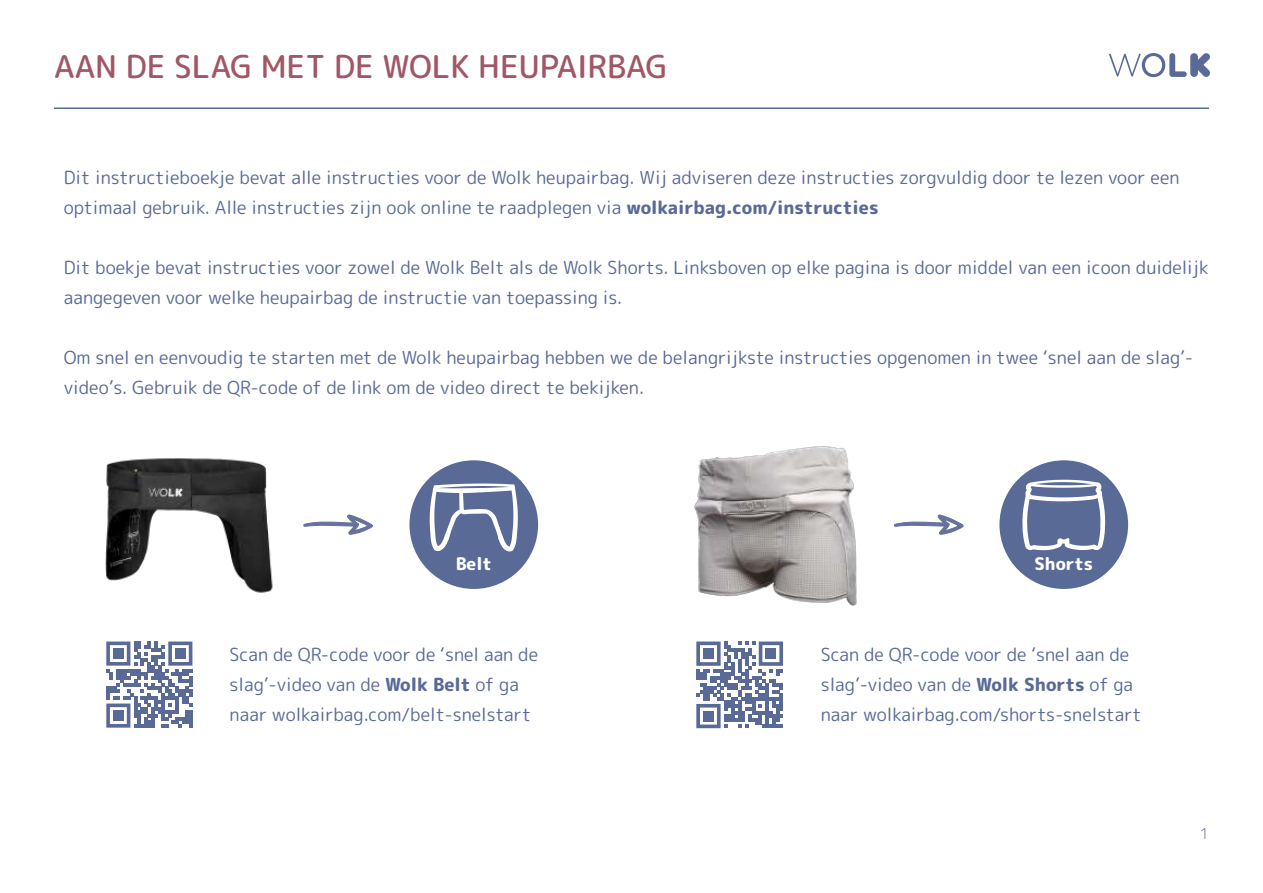
<style>
.page{position:relative;width:1263px;height:893px;background:#fff}
.page>*{position:absolute;margin:0;border:0;box-sizing:border-box;transform-origin:0 0}
.t1{font:500 31.5px "Rounded Mplus 1 c";color:#a15765}
.t2{font:18px/30px "Rounded Mplus 1 c";color:#596a96}
.t3{font:800 17.4px "Rounded Mplus 1 c";color:#fff}
.t4{font:300 15px "Rounded Mplus 1 c";color:#596a96}
.s1{font-weight:800}
</style>
<div class="page">
<svg style="left:1109px;top:53px;width:101px;height:24px"></svg>
<hr style="left:54px;top:107px;width:1155px;height:2px;background:#596a96">
<div style="left:409px;top:460px;width:129px;height:129px;background:#596a96;border-radius:50%"></div>
<svg style="left:430px;top:484px;width:88px;height:67px"></svg>
<svg style="left:106px;top:641px;width:86px;height:87px"></svg>
<div style="left:113px;top:648px;width:11px;height:11px;background:#596a96"></div>
<div style="left:175px;top:648px;width:11px;height:11px;background:#596a96"></div>
<div style="left:113px;top:710px;width:11px;height:11px;background:#596a96"></div>
<svg style="left:696px;top:641px;width:87px;height:87px"></svg>
<div style="left:703px;top:648px;width:11px;height:11px;background:#596a96"></div>
<div style="left:766px;top:648px;width:10px;height:11px;background:#596a96"></div>
<div style="left:703px;top:711px;width:11px;height:10px;background:#596a96"></div>
<img style="left:105px;top:458px;width:168px;height:135px">
<svg style="left:304px;top:515px;width:69px;height:20px"></svg>
<img style="left:694px;top:446px;width:163px;height:160px">
<svg style="left:894px;top:515px;width:69px;height:20px"></svg>
<div style="left:999px;top:460px;width:129px;height:129px;background:#596a96;border-radius:50%"></div>
<svg style="left:1022px;top:480px;width:83px;height:70px"></svg>
<h1 class="t1" style="left:54px;top:54px;width:615px">AAN DE SLAG MET DE WOLK HEUPAIRBAG</h1>
<p class="t2" style="left:64px;top:164px;width:1117px">Dit instructieboekje bevat alle instructies voor de Wolk heupairbag. Wij adviseren deze instructies zorgvuldig door te lezen voor een optimaal gebruik. Alle instructies zijn ook online te raadplegen via <span class="s1">wolkairbag.com/instructies</span></p>
<p class="t2" style="left:64px;top:254px;width:1146px">Dit boekje bevat instructies voor zowel de Wolk Belt als de Wolk Shorts. Linksboven op elke pagina is door middel van een icoon duidelijk aangegeven voor welke heupairbag de instructie van toepassing is.</p>
<p class="t2" style="left:64px;top:344px;width:1131px">Om snel en eenvoudig te starten met de Wolk heupairbag hebben we de belangrijkste instructies opgenomen in twee ‘snel aan de slag’- video’s. Gebruik de QR-code of de link om de video direct te bekijken.</p>
<p class="t3" style="left:456px;top:557px;width:38px">Belt</p>
<p class="t3" style="left:1034px;top:557px;width:60px">Shorts</p>
<p class="t2" style="left:230px;top:641px;width:310px">Scan de QR-code voor de ‘snel aan de slag’-video van de <span class="s1">Wolk Belt</span> of ga naar wolkairbag.com/belt-snelstart</p>
<p class="t2" style="left:821px;top:641px;width:322px">Scan de QR-code voor de ‘snel aan de slag’-video van de <span class="s1">Wolk Shorts</span> of ga naar wolkairbag.com/shorts-snelstart</p>
<p class="t4" style="left:1200px;top:827px;width:11px">1</p>
</div>
